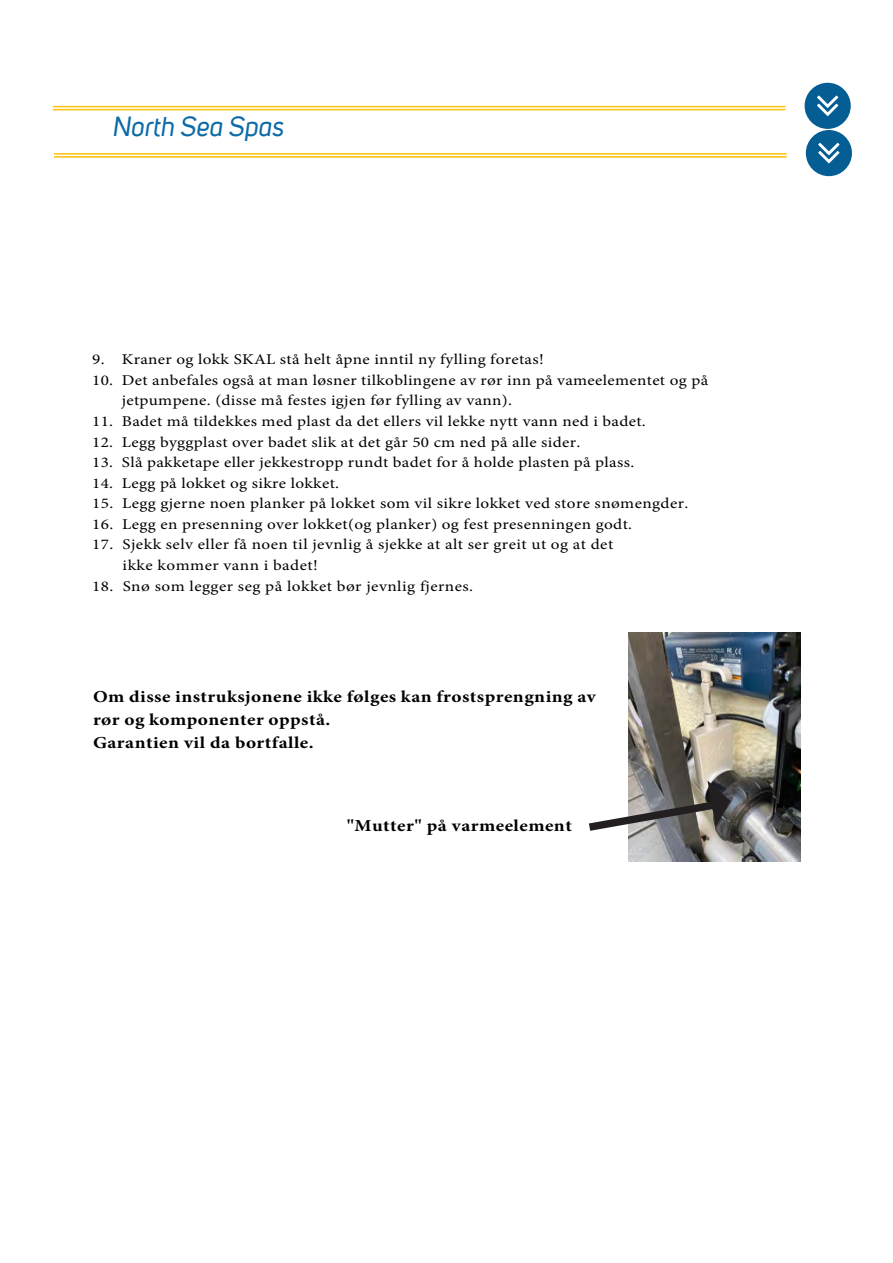
<style>
.page{position:relative;width:893px;height:1263px;background:#fff}
.page>*{position:absolute;margin:0;border:0;box-sizing:border-box;transform-origin:0 0}
.t1{font:italic 27px "Uni Sans";color:#0b6aa7}
.t2{font:700 16.8px/23px "Minion Pro";letter-spacing:.025em;color:#000;scale:1.15 1}
.t3{font:14.85px/20.5px "Minion Pro";letter-spacing:.02em;color:#000;scale:1.15 1}
</style>
<div class="page">
<hr style="left:53px;top:106px;width:732px;height:1px;background:#fec20f">
<hr style="left:53px;top:109px;width:732px;height:1px;background:#fec20f">
<div style="left:805px;top:83px;width:46px;height:46px;background:#045e94;border-radius:50%"></div>
<svg style="left:817px;top:96px;width:21px;height:20px"></svg>
<img style="left:628px;top:632px;width:172px;height:230px">
<svg style="left:589px;top:777px;width:145px;height:58px"></svg>
<hr style="left:54px;top:153px;width:733px;height:2px;background:#fec20f">
<hr style="left:54px;top:156px;width:733px;height:2px;background:#fec20f">
<div style="left:806px;top:130px;width:46px;height:46px;background:#045e94;border-radius:50%"></div>
<svg style="left:818px;top:143px;width:21px;height:20px"></svg>
<h1 class="t1" style="left:113px;top:110px;width:173px">North Sea Spas</h1>
<p class="t3" style="left:92px;top:349px;width:394px">9. Kraner og lokk SKAL stå helt åpne inntil ny fylling foretas!</p>
<p class="t3" style="left:122px;top:370px;width:511px;text-indent:-30px">10. Det anbefales også at man løsner tilkoblingene av rør inn på vameelementet og på jetpumpene. (disse må festes igjen før fylling av vann).</p>
<p class="t3" style="left:92px;top:411px;width:483px">11. Badet må tildekkes med plast da det ellers vil lekke nytt vann ned i badet.</p>
<p class="t3" style="left:92px;top:431px;width:426px">12. Legg byggplast over badet slik at det går 50 cm ned på alle sider.</p>
<p class="t3" style="left:92px;top:452px;width:473px">13. Slå pakketape eller jekkestropp rundt badet for å holde plasten på plass.</p>
<p class="t3" style="left:92px;top:473px;width:216px">14. Legg på lokket og sikre lokket.</p>
<p class="t3" style="left:92px;top:493px;width:520px">15. Legg gjerne noen planker på lokket som vil sikre lokket ved store snømengder.</p>
<p class="t3" style="left:92px;top:514px;width:471px">16. Legg en presenning over lokket(og planker) og fest presenningen godt.</p>
<p class="t3" style="left:123px;top:534px;width:428px;text-indent:-30px">17. Sjekk selv eller få noen til jevnlig å sjekke at alt ser greit ut og at det ikke kommer vann i badet!</p>
<p class="t3" style="left:92px;top:575px;width:333px">18. Snø som legger seg på lokket bør jevnlig fjernes.</p>
<p class="t2" style="left:93px;top:685px;width:439px">Om disse instruksjonene ikke følges kan frostsprengning av rør og komponenter oppstå.<br>Garantien vil da bortfalle.</p>
<p class="t2" style="left:347px;top:813px;width:197px">"Mutter" på varmeelement</p>
</div>
